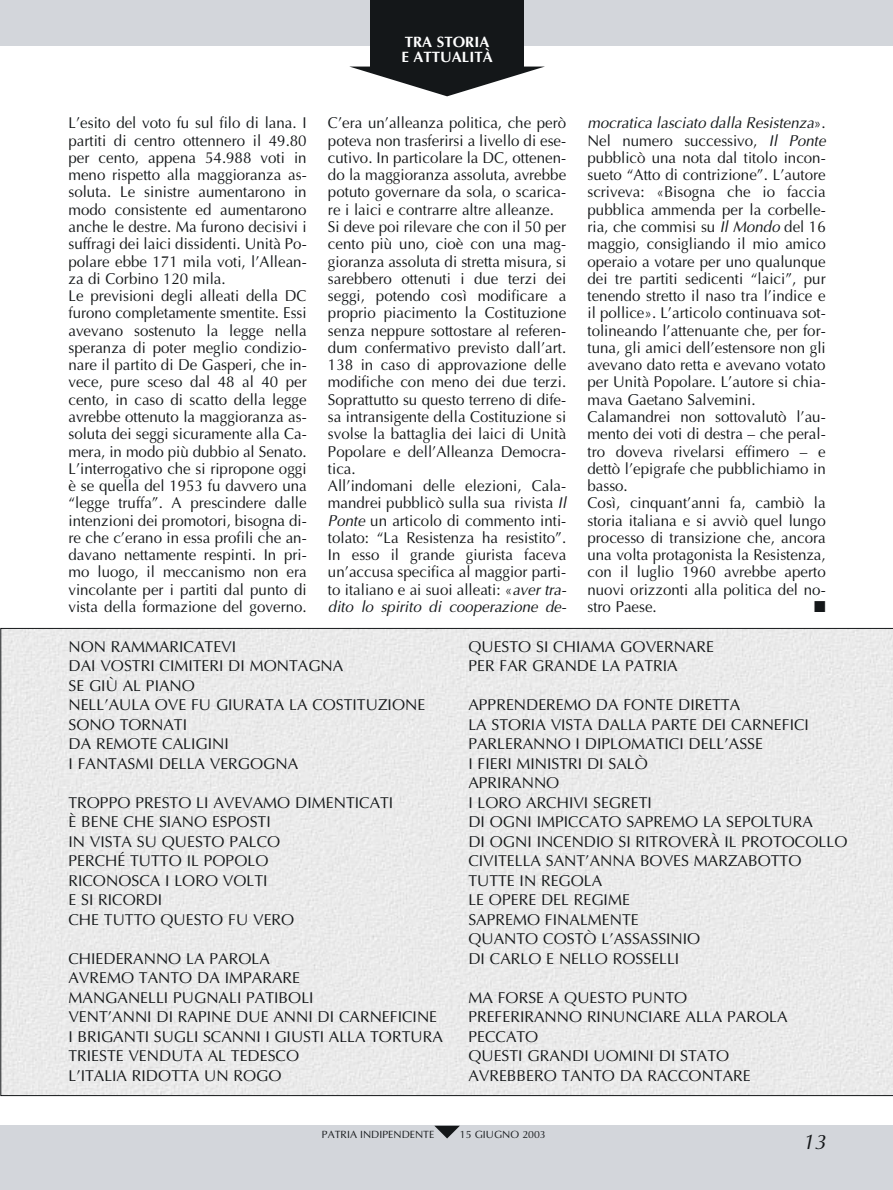
<style>
.page{position:relative;width:893px;height:1190px;background:#fff}
.page>*{position:absolute;margin:0;border:0;box-sizing:border-box;transform-origin:0 0}
.t1{font:italic 21px "Optima";color:#141719}
.t2{font:15.75px/17.2px "Optima";color:#141719;scale:.96 1}
.t3{font:15.75px/19.5px "Optima";color:#141719}
.t4{font:15.75px "Zapf Dingbats";color:#141719;scale:.96 1}
.t5{font:700 15px/15.1px "Optima";color:#fff}
.t6{font:10.5px "Optima";color:#141719}
.s1{font-style:italic}
</style>
<div class="page">
<div style="left:0;top:0;width:892px;height:45px;background:#d3d6db"></div>
<div style="left:0;top:1125px;width:892px;height:64px;background:#d3d6db"></div>
<div style="left:370px;top:0;width:153px;height:67px;background:#141719"></div>
<svg style="left:351px;top:67px;width:192px;height:29px"></svg>
<svg style="left:434px;top:1125px;width:26px;height:13px"></svg>
<div style="left:0;top:628px;width:892px;height:468px;background:#eaeaea"></div>
<p class="t5" style="left:401px;top:36px;width:93px">TRA STORIA<br>E ATTUALITÀ</p>
<p class="t2" style="left:68px;top:116px;width:250px">L’esito del voto fu sul filo di lana. I partiti di centro ottennero il 49.80 per cento, appena 54.988 voti in meno rispetto alla maggioranza as&shy;soluta. Le sinistre aumentarono in modo consistente ed aumentarono anche le destre. Ma furono decisivi i suffragi dei laici dissidenti. Unità Po&shy;polare ebbe 171 mila voti, l’Allean&shy;za di Corbino 120 mila.<br>Le previsioni degli alleati della DC furono completamente smentite. Essi avevano sostenuto la legge nella speranza di poter meglio condizio&shy;nare il partito di De Gasperi, che in&shy;vece, pure sceso dal 48 al 40 per cento, in caso di scatto della legge avrebbe ottenuto la maggioranza as&shy;soluta dei seggi sicuramente alla Ca&shy;mera, in modo più dubbio al Senato.<br>L’interrogativo che si ripropone oggi è se quella del 1953 fu davvero una “legge truffa”. A prescindere dalle intenzioni dei promotori, bisogna di&shy;re che c’erano in essa profili che an&shy;davano nettamente respinti. In pri&shy;mo luogo, il meccanismo non era vincolante per i partiti dal punto di vista della formazione del governo.</p>
<p class="t2" style="left:328px;top:116px;width:250px">C’era un’alleanza politica, che però poteva non trasferirsi a livello di ese&shy;cutivo. In particolare la DC, ottenen&shy;do la maggioranza assoluta, avrebbe potuto governare da sola, o scarica&shy;re i laici e contrarre altre alleanze.<br>Si deve poi rilevare che con il 50 per cento più uno, cioè con una mag&shy;gioranza assoluta di stretta misura, si sarebbero ottenuti i due terzi dei seggi, potendo così modificare a proprio piacimento la Costituzione senza neppure sottostare al referen&shy;dum confermativo previsto dall’art.<br>138 in caso di approvazione delle modifiche con meno dei due terzi.<br>Soprattutto su questo terreno di dife&shy;sa intransigente della Costituzione si svolse la battaglia dei laici di Unità Popolare e dell’Alleanza Democra&shy;tica.<br>All’indomani delle elezioni, Cala&shy;mandrei pubblicò sulla sua rivista <span class="s1">Il Ponte</span> un articolo di commento inti&shy;tolato: “La Resistenza ha resistito”.<br>In esso il grande giurista faceva un’accusa specifica al maggior parti&shy;to italiano e ai suoi alleati: «<span class="s1">aver tra&shy;dito lo spirito di cooperazione de-</span></p>
<p class="t2" style="left:587px;top:116px;width:250px"><span class="s1">mocratica lasciato dalla Resistenza</span>».<br>Nel numero successivo, <span class="s1">Il Ponte </span>pubblicò una nota dal titolo incon&shy;sueto “Atto di contrizione”. L’autore scriveva: «Bisogna che io faccia pubblica ammenda per la corbelle&shy;ria, che commisi su <span class="s1">Il Mondo</span> del 16 maggio, consigliando il mio amico operaio a votare per uno qualunque dei tre partiti sedicenti “laici”, pur tenendo stretto il naso tra l’indice e il pollice». L’articolo continuava sot&shy;tolineando l’attenuante che, per for&shy;tuna, gli amici dell’estensore non gli avevano dato retta e avevano votato per Unità Popolare. L’autore si chia&shy;mava Gaetano Salvemini.<br>Calamandrei non sottovalutò l’au&shy;mento dei voti di destra – che peral&shy;tro doveva rivelarsi effimero – e dettò l’epigrafe che pubblichiamo in basso.<br>Così, cinquant’anni fa, cambiò la storia italiana e si avviò quel lungo processo di transizione che, ancora una volta protagonista la Resistenza, con il luglio 1960 avrebbe aperto nuovi orizzonti alla politica del no&shy;stro Paese.</p>
<p class="t4" style="left:814px;top:599px;width:13px">■</p>
<p class="t3" style="left:68px;top:638px;width:358px">NON RAMMARICATEVI<br>DAI VOSTRI CIMITERI DI MONTAGNA<br>SE GIÙ AL PIANO<br>NELL’AULA OVE FU GIURATA LA COSTITUZIONE<br>SONO TORNATI<br>DA REMOTE CALIGINI<br>I FANTASMI DELLA VERGOGNA</p>
<p class="t3" style="left:68px;top:794px;width:326px">TROPPO PRESTO LI AVEVAMO DIMENTICATI<br>È BENE CHE SIANO ESPOSTI<br>IN VISTA SU QUESTO PALCO<br>PERCHÉ TUTTO IL POPOLO<br>RICONOSCA I LORO VOLTI<br>E SI RICORDI<br>CHE TUTTO QUESTO FU VERO</p>
<p class="t3" style="left:68px;top:950px;width:376px">CHIEDERANNO LA PAROLA<br>AVREMO TANTO DA IMPARARE<br>MANGANELLI PUGNALI PATIBOLI<br>VENT’ANNI DI RAPINE DUE ANNI DI CARNEFICINE<br>I BRIGANTI SUGLI SCANNI I GIUSTI ALLA TORTURA<br>TRIESTE VENDUTA AL TEDESCO<br>L’ITALIA RIDOTTA UN ROGO</p>
<p class="t3" style="left:468px;top:638px;width:247px">QUESTO SI CHIAMA GOVERNARE<br>PER FAR GRANDE LA PATRIA</p>
<p class="t3" style="left:468px;top:696px;width:380px">APPRENDEREMO DA FONTE DIRETTA<br>LA STORIA VISTA DALLA PARTE DEI CARNEFICI<br>PARLERANNO I DIPLOMATICI DELL’ASSE<br>I FIERI MINISTRI DI SALÒ<br>APRIRANNO<br>I LORO ARCHIVI SEGRETI<br>DI OGNI IMPICCATO SAPREMO LA SEPOLTURA<br>DI OGNI INCENDIO SI RITROVERÀ IL PROTOCOLLO<br>CIVITELLA SANT’ANNA BOVES MARZABOTTO<br>TUTTE IN REGOLA<br>LE OPERE DEL REGIME<br>SAPREMO FINALMENTE<br>QUANTO COSTÒ L’ASSASSINIO<br>DI CARLO E NELLO ROSSELLI</p>
<p class="t3" style="left:468px;top:989px;width:320px">MA FORSE A QUESTO PUNTO<br>PREFERIRANNO RINUNCIARE ALLA PAROLA<br>PECCATO<br>QUESTI GRANDI UOMINI DI STATO<br>AVREBBERO TANTO DA RACCONTARE</p>
<p class="t6" style="left:322px;top:1130px;width:114px">PATRIA INDIPENDENTE</p>
<p class="t6" style="left:460px;top:1130px;width:87px">15 GIUGNO 2003</p>
<h1 class="t1" style="left:802px;top:1132px;width:25px">13</h1>
</div>
